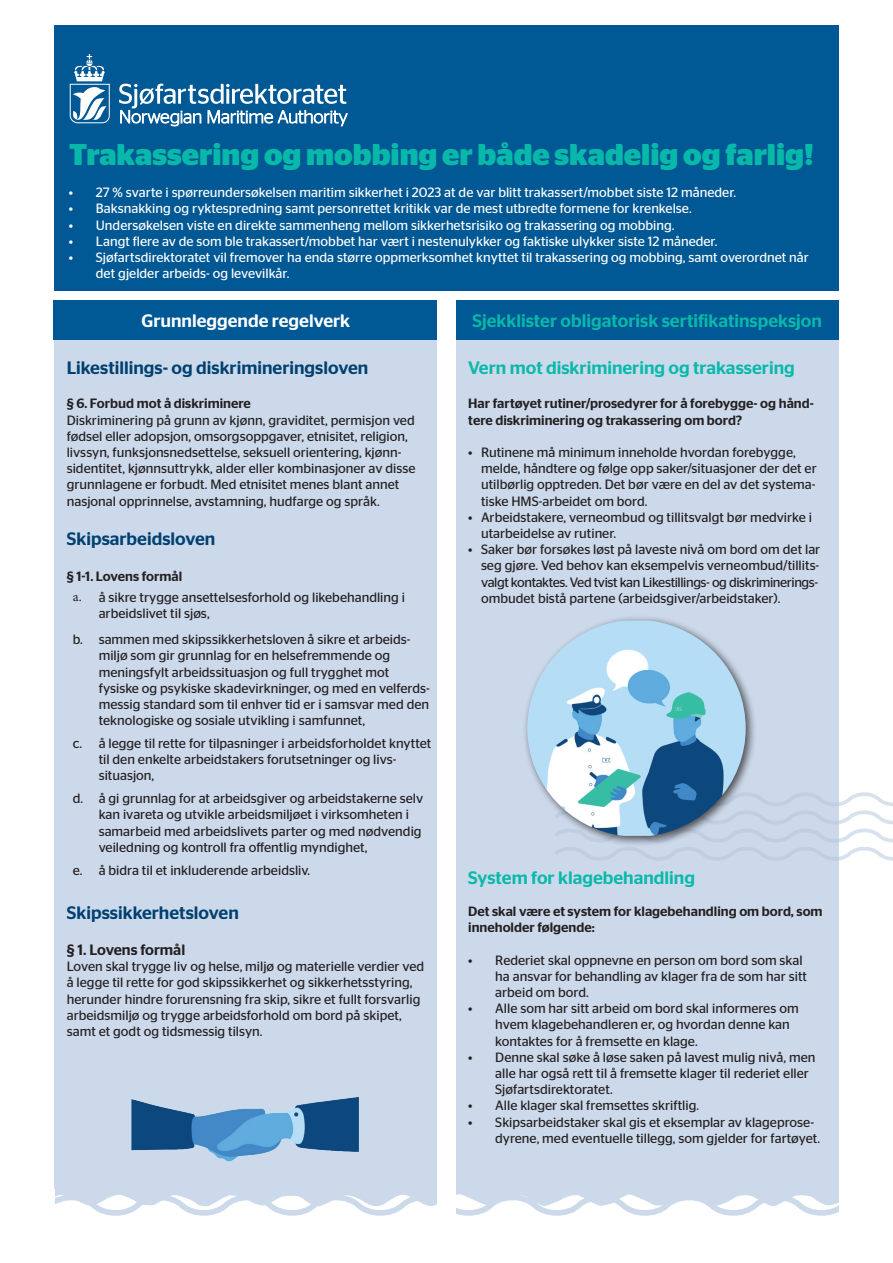
<style>
.page{position:relative;width:893px;height:1263px;background:#fff}
.page>*{position:absolute;margin:0;border:0;box-sizing:border-box;transform-origin:0 0}
.t1{font:700 30px "Stag Sans";color:#08b9aa}
.t2{font:500 18px "Stag Sans";color:#08b9aa}
.t3{font:500 18px "Stag Sans";color:#004071}
.t4{font:500 18px "Stag Sans";color:#fff}
.t5{font:500 15px "Stag Sans";color:#231f20}
.t6{font:13.5px/16.2px "Stag Sans";color:#231f20}
.t7{font:13.5px/16.2px "Stag Sans";color:#fff}
.t8{font:500 13.5px/16.2px "Stag Sans";color:#231f20}
.s1{font-weight:500}
.s2{font-family:"Minion Pro"}
</style>
<div class="page">
<div style="left:54px;top:340px;width:785px;height:867px;background:#ccd9ea"></div>
<div style="left:54px;top:26px;width:785px;height:265px;background:#005894"></div>
<svg style="left:69px;top:54px;width:41px;height:70px"></svg>
<svg style="left:119px;top:84px;width:228px;height:42px"></svg>
<div style="left:53px;top:300px;width:384px;height:40px;background:#005894"></div>
<div style="left:455px;top:300px;width:384px;height:40px;background:#005894"></div>
<img style="left:131px;top:1097px;width:228px;height:65px">
<svg style="left:54px;top:1189px;width:785px;height:27px"></svg>
<svg style="left:555px;top:792px;width:338px;height:69px"></svg>
<div style="left:522px;top:615px;width:235px;height:232px;background:#231f20;opacity:.75"></div>
<img style="left:527px;top:621px;width:219px;height:215px">
<div style="left:437px;top:300px;width:19px;height:923px;background:#fff"></div>
<h1 class="t1" style="left:69px;top:137px;width:746px">Trakassering og mobbing er både skadelig og farlig!</h1>
<p class="t7" style="left:69px;top:184px;width:669px">• 27 % svarte i spørreundersøkelsen maritim sikkerhet i 2023 at de var blitt trakassert/mobbet siste 12 måneder.</p>
<p class="t7" style="left:69px;top:200px;width:624px">• Baksnakking og ryktespredning samt personrettet kritikk var de mest utbredte formene for krenkelse.</p>
<p class="t7" style="left:69px;top:217px;width:607px">• Undersøkelsen viste en direkte sammenheng mellom sikkerhetsrisiko og trakassering og mobbing.</p>
<p class="t7" style="left:69px;top:233px;width:650px">• Langt flere av de som ble trakassert/mobbet har vært i nestenulykker og faktiske ulykker siste 12 måneder.</p>
<p class="t7" style="left:96px;top:249px;width:714px;text-indent:-27px">• Sjøfartsdirektoratet vil fremover ha enda større oppmerksomhet knyttet til trakassering og mobbing, samt overordnet når det gjelder arbeids- og levevilkår.</p>
<h2 class="t4" style="left:141px;top:311px;width:210px">Grunnleggende regelverk</h2>
<h2 class="t2" style="left:473px;top:311px;width:351px">Sjekklister obligatorisk sertifikatinspeksjon</h2>
<h2 class="t3" style="left:67px;top:357px;width:303px">Likestillings- og diskrimineringsloven</h2>
<p class="t8" style="left:67px;top:395px;width:186px">§ 6. Forbud mot å diskriminere</p>
<p class="t6" style="left:67px;top:412px;width:350px">Diskriminering på grunn av kjønn, graviditet, permisjon ved fødsel eller adopsjon, omsorgsoppgaver, etnisitet, religion, livssyn, funksjonsnedsettelse, seksuell orientering, kjønn&shy;sidentitet, kjønnsuttrykk, alder eller kombinasjoner av disse grunnlagene er forbudt. Med etnisitet menes blant annet nasjonal opprinnelse, avstamning, hudfarge og språk.</p>
<h2 class="t3" style="left:67px;top:528px;width:150px">Skipsarbeidsloven</h2>
<p class="t6" style="left:73px;top:566px;width:334px;line-height:21px;text-indent:-6px"><span class="s1">§ 1-1. Lovens formål<br></span><span class="s2">a.</span> å sikre trygge ansettelsesforhold og likebehandling i</p>
<p class="t6" style="left:73px;top:601px;width:339px;line-height:25.8px;text-indent:26px">arbeidslivet til sjøs,<br>b. sammen med skipssikkerhetsloven å sikre et arbeids-</p>
<p class="t6" style="left:99px;top:647px;width:333px">miljø som gir grunnlag for en helsefremmende og meningsfylt arbeidssituasjon og full trygghet mot fysiske og psykiske skadevirkninger, og med en velferds&shy;messig standard som til enhver tid er i samsvar med den teknologiske og sosiale utvikling i samfunnet,</p>
<p class="t6" style="left:99px;top:735px;width:334px;text-indent:-26px">c. å legge til rette for tilpasninger i arbeidsforholdet knyttet til den enkelte arbeidstakers forutsetninger og livs&shy;situasjon,</p>
<p class="t6" style="left:99px;top:790px;width:326px;text-indent:-26px">d. å gi grunnlag for at arbeidsgiver og arbeidstakerne selv kan ivareta og utvikle arbeidsmiljøet i virksomheten i samarbeid med arbeidslivets parter og med nødvendig veiledning og kontroll fra offentlig myndighet,</p>
<p class="t6" style="left:73px;top:862px;width:239px">e. å bidra til et inkluderende arbeidsliv.</p>
<h2 class="t3" style="left:67px;top:902px;width:174px">Skipssikkerhetsloven</h2>
<p class="t5" style="left:67px;top:941px;width:120px">§ 1. Lovens formål</p>
<p class="t6" style="left:67px;top:958px;width:359px">Loven skal trygge liv og helse, miljø og materielle verdier ved å legge til rette for god skipssikkerhet og sikkerhetsstyring, herunder hindre forurensning fra skip, sikre et fullt forsvarlig arbeidsmiljø og trygge arbeidsforhold om bord på skipet, samt et godt og tidsmessig tilsyn.</p>
<h2 class="t2" style="left:468px;top:357px;width:328px">Vern mot diskriminering og trakassering</h2>
<p class="t8" style="left:468px;top:395px;width:347px">Har fartøyet rutiner/prosedyrer for å forebygge- og hånd&shy;tere diskriminering og trakassering om bord?</p>
<p class="t6" style="left:481px;top:444px;width:337px;text-indent:-13px">• Rutinene må minimum inneholde hvordan forebygge, melde, håndtere og følge opp saker/situasjoner der det er utilbørlig opptreden. Det bør være en del av det systema&shy;tiske HMS-arbeidet om bord.</p>
<p class="t6" style="left:481px;top:509px;width:333px;text-indent:-13px">• Arbeidstakere, verneombud og tillitsvalgt bør medvirke i utarbeidelse av rutiner.</p>
<p class="t6" style="left:481px;top:541px;width:341px;text-indent:-13px">• Saker bør forsøkes løst på laveste nivå om bord om det lar seg gjøre. Ved behov kan eksempelvis verneombud/tillits&shy;valgt kontaktes. Ved tvist kan Likestillings- og diskriminerings&shy;ombudet bistå partene (arbeidsgiver/arbeidstaker).</p>
<h2 class="t2" style="left:468px;top:867px;width:228px">System for klagebehandling</h2>
<p class="t8" style="left:468px;top:903px;width:356px">Det skal være et system for klagebehandling om bord, som inneholder følgende:</p>
<p class="t6" style="left:495px;top:952px;width:313px;text-indent:-27px">• Rederiet skal oppnevne en person om bord som skal ha ansvar for behandling av klager fra de som har sitt arbeid om bord.</p>
<p class="t6" style="left:495px;top:1000px;width:305px;text-indent:-27px">• Alle som har sitt arbeid om bord skal informeres om hvem klagebehandleren er, og hvordan denne kan kontaktes for å fremsette en klage.</p>
<p class="t6" style="left:495px;top:1049px;width:322px;text-indent:-27px">• Denne skal søke å løse saken på lavest mulig nivå, men alle har også rett til å fremsette klager til rederiet eller<br>Sjøfartsdirektoratet.</p>
<p class="t6" style="left:468px;top:1097px;width:232px">• Alle klager skal fremsettes skriftlig.</p>
<p class="t6" style="left:495px;top:1114px;width:326px;text-indent:-27px">• Skipsarbeidstaker skal gis et eksemplar av klageprose&shy;dyrene, med eventuelle tillegg, som gjelder for fartøyet.</p>
</div>
